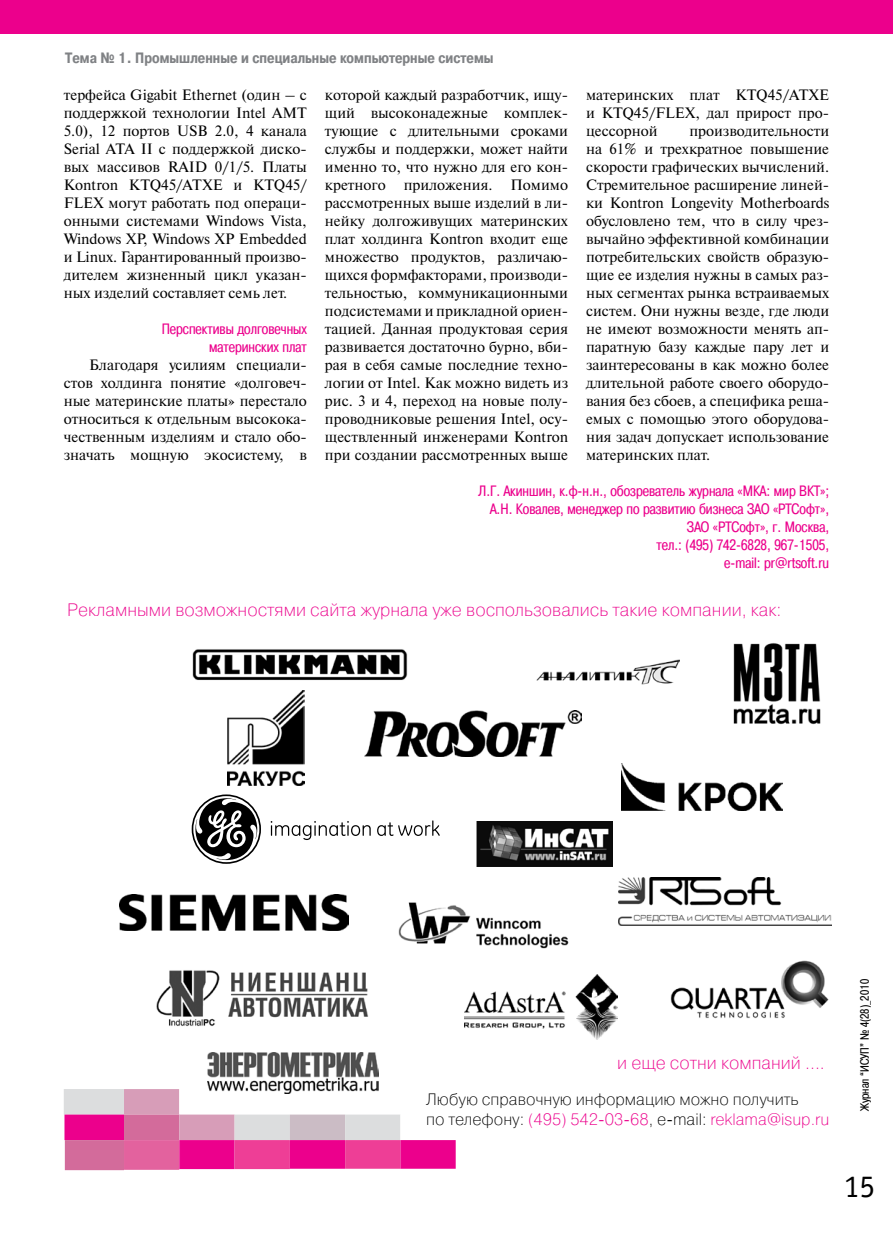
<style>
.page{position:relative;width:893px;height:1234px;background:#fff}
.page>*{position:absolute;margin:0;border:0;box-sizing:border-box;transform-origin:0 0}
.t1{font:31.5px "Officina Serif C";color:#000}
.t2{font:18px "Pragmatica Light C";color:#ec008c}
.t3{font:16.5px/19.8px "Pragmatica Light C";color:#000}
.t4{font:15px/18px "Newton C";color:#000;text-align:justify}
.t5{font:15px/18px "Pragmatica Cond C";color:#ec008c;text-align:right}
.t6{font:700 15px "Pragmatica Cond C";color:#808285}
.t7{font:12px "Pragmatica Cond C";color:#000}
.s1{color:#ec008c}
</style>
<div class="page">
<div style="left:0;top:0;width:893px;height:34px;background:#ec008c"></div>
<div style="left:64px;top:1088px;width:60px;height:26px;background:#dcddde;border:2px solid #dcddde"></div>
<div style="left:124px;top:1088px;width:55px;height:26px;background:#d79db8;border:2px solid #d79db8"></div>
<div style="left:64px;top:1114px;width:60px;height:25px;background:#ec008c;border:2px solid #ec008c"></div>
<div style="left:124px;top:1114px;width:55px;height:25px;background:#d36b9b;border:2px solid #d36b9b"></div>
<div style="left:179px;top:1114px;width:56px;height:25px;background:#d79db8;border:2px solid #d79db8"></div>
<div style="left:235px;top:1114px;width:55px;height:25px;background:#dcddde;border:2px solid #dcddde"></div>
<div style="left:290px;top:1114px;width:55px;height:25px;background:#cbbcc5;border:2px solid #cbbcc5"></div>
<div style="left:345px;top:1114px;width:55px;height:25px;background:#dcddde;border:2px solid #dcddde"></div>
<div style="left:65px;top:1139px;width:59px;height:30px;background:#d36b9b;border:2px solid #d36b9b"></div>
<div style="left:124px;top:1139px;width:55px;height:30px;background:#e3629e;border:2px solid #e3629e"></div>
<div style="left:179px;top:1139px;width:56px;height:29px;background:#ec008c;border:2px solid #ec008c"></div>
<div style="left:235px;top:1139px;width:55px;height:29px;background:#ee3e96;border:2px solid #ee3e96"></div>
<div style="left:290px;top:1139px;width:55px;height:29px;background:#ec008c;border:2px solid #ec008c"></div>
<div style="left:345px;top:1139px;width:55px;height:29px;background:#ee3e96;border:2px solid #ee3e96"></div>
<div style="left:400px;top:1139px;width:56px;height:29px;background:#ec008c;border:2px solid #ec008c"></div>
<img style="left:192px;top:649px;width:216px;height:31px">
<svg style="left:271px;top:821px;width:100px;height:18px"></svg>
<svg style="left:377px;top:820px;width:63px;height:15px"></svg>
<svg style="left:192px;top:794px;width:69px;height:69px"></svg>
<img style="left:621px;top:763px;width:162px;height:47px">
<img style="left:156px;top:970px;width:212px;height:56px">
<img style="left:619px;top:877px;width:212px;height:48px">
<img style="left:120px;top:894px;width:228px;height:36px">
<img style="left:398px;top:902px;width:171px;height:47px">
<img style="left:536px;top:659px;width:143px;height:26px">
<img style="left:464px;top:974px;width:153px;height:64px">
<img style="left:733px;top:643px;width:88px;height:82px">
<img style="left:670px;top:960px;width:159px;height:58px">
<img style="left:477px;top:821px;width:136px;height:44px">
<img style="left:365px;top:710px;width:216px;height:46px">
<img style="left:227px;top:690px;width:77px;height:95px">
<img style="left:207px;top:1052px;width:172px;height:41px">
<p class="t6" style="left:65px;top:50px;width:430px">Тема № 1. Промышленные и специальные компьютерные системы</p>
<p class="t4" style="left:64px;top:86px;width:245px">терфейса Gigabit Ethernet (один – с поддержкой технологии Intel AMT 5.0), 12 портов USB 2.0, 4 канала Serial ATA II с поддержкой диско&shy;вых массивов RAID 0/1/5. Платы Kontron KTQ45/ATXE и KTQ45/ FLEX могут работать под операци&shy;онными системами Windows Vista, Windows XP, Windows XP Embedded и Linux. Гарантированный произво&shy;дителем жизненный цикл указан&shy;ных изделий составляет семь лет.</p>
<p class="t5" style="left:162px;top:320px;width:147px">Перспективы долговечных материнских плат</p>
<p class="t4" style="left:64px;top:356px;width:245px;text-indent:26px">Благодаря усилиям специали&shy;стов холдинга понятие «долговеч&shy;ные материнские платы» перестало относиться к отдельным высокока&shy;чественным изделиям и стало обо&shy;значать мощную экосистему, в</p>
<p class="t4" style="left:325px;top:86px;width:245px">которой каждый разработчик, ищу&shy;щий высоконадежные комплек&shy;тующие с длительными сроками службы и поддержки, может найти именно то, что нужно для его кон&shy;кретного приложения. Помимо рассмотренных выше изделий в ли&shy;нейку долгоживущих материнских плат холдинга Kontron входит еще множество продуктов, различаю&shy;щихся формфакторами, производи&shy;тельностью, коммуникационными подсистемами и прикладной ориен&shy;тацией. Данная продуктовая серия развивается достаточно бурно, вби&shy;рая в себя самые последние техно&shy;логии от Intel. Как можно видеть из рис. 3 и 4, переход на новые полу&shy;проводниковые решения Intel, осу&shy;ществленный инженерами Kontron при создании рассмотренных выше</p>
<p class="t4" style="left:586px;top:86px;width:245px">материнских плат KTQ45/ATXE и KTQ45/FLEX, дал прирост про&shy;цессорной</p>
<p class="t4" style="left:586px;top:122px;width:245px;text-indent:103px">производительности на 61% и трехкратное повышение скорости графических вычислений.<br>Стремительное расширение линей&shy;ки Kontron Longevity Motherboards обусловлено тем, что в силу чрез&shy;вычайно эффективной комбинации потребительских свойств образую&shy;щие ее изделия нужны в самых раз&shy;ных сегментах рынка встраиваемых систем. Они нужны везде, где люди не имеют возможности менять ап&shy;паратную базу каждые пару лет и заинтересованы в как можно более длительной работе своего оборудо&shy;вания без сбоев, а специфика реша&shy;емых с помощью этого оборудова&shy;ния задач допускает использование материнских плат.</p>
<p class="t5" style="left:479px;top:482px;width:352px">Л.Г. Акиншин, к.ф-н.н., обозреватель журнала «МКА: мир ВКТ»; А.Н. Ковалев, менеджер по развитию бизнеса ЗАО «РТСофт», ЗАО «РТСофт», г. Москва,<br>тел.: (495) 742-6828, 967-1505,<br>e-mail: pr@rtsoft.ru</p>
<p class="t2" style="left:67px;top:599px;width:716px">Рекламными возможностями сайта журнала уже воспользовались такие компании, как:</p>
<p class="t2" style="left:617px;top:1052px;width:209px">и еще сотни компаний ....</p>
<p class="t3" style="left:426px;top:1089px;width:405px">Любую справочную информацию можно получить<br>по телефону: <span class="s1">(495) 542-03-68</span>, е-mail: <span class="s1">reklama@isup.ru</span></p>
<p class="t7" style="left:858px;top:1110px;width:133px;rotate:-90deg">Журнал “ИСУП” № 4(28)_2010</p>
<h1 class="t1" style="left:844px;top:1168px;width:33px">15</h1>
</div>
